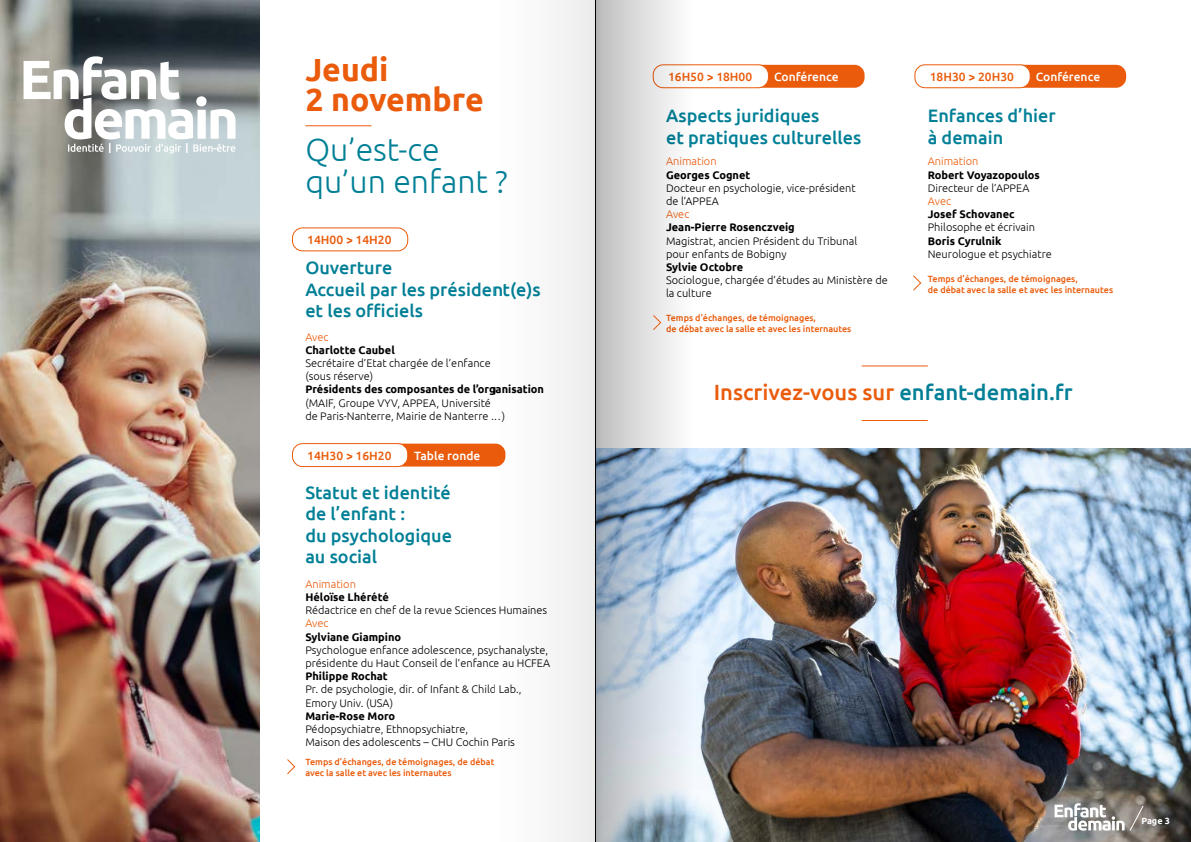
<style>
.page{position:relative;width:1191px;height:842px;background:#fff}
.page>*{position:absolute;margin:0;border:0;box-sizing:border-box;transform-origin:0 0}
.t1{font:300 32px/32px "Ubuntu";color:#007f96}
.t2{font:700 32px "Ubuntu";color:#ea5b0b}
.t3{font:500 22px "Ubuntu";color:#ea5b0b}
.t4{font:500 18px/21.6px "Ubuntu";color:#007f96}
.t5{font:500 12px "Ubuntu";color:#ea5b0b}
.t6{font:500 12px "Ubuntu";color:#fff}
.t7{font:300 11px/13.2px "Ubuntu";color:#000}
.t8{font:700 11px "Ubuntu";color:#000}
.t9{font:300 11px "Ubuntu";color:#ea5b0b}
.t10{font:500 9px/10.8px "Ubuntu";color:#ea5b0b}
.t11{font:700 9px "Ubuntu";color:#fff}
.s1{color:#007f96}
</style>
<div class="page">
<div style="left:390px;top:444px;width:115px;height:22px;background:#ea5b0b;border-radius:10px"></div>
<div style="left:749px;top:65px;width:115px;height:23px;background:#ea5b0b;border-radius:10px"></div>
<div style="left:1011px;top:65px;width:115px;height:23px;background:#ea5b0b;border-radius:10px"></div>
<img style="left:0;top:0;width:259px;height:842px">
<div style="left:292px;top:227px;width:116px;height:24px;border:1px solid #ea5b0b;border-radius:10px"></div>
<div style="left:292px;top:444px;width:116px;height:22px;background:#fff;border-radius:10px"></div>
<div style="left:292px;top:443px;width:116px;height:24px;border:1px solid #ea5b0b;border-radius:10px"></div>
<div style="left:915px;top:65px;width:115px;height:23px;background:#fff;border-radius:10px"></div>
<div style="left:914px;top:64px;width:116px;height:24px;border:1px solid #ea5b0b;border-radius:10px"></div>
<img style="left:696px;top:448px;width:495px;height:394px">
<div style="left:653px;top:65px;width:115px;height:23px;background:#fff;border-radius:10px"></div>
<div style="left:653px;top:64px;width:116px;height:24px;border:1px solid #ea5b0b;border-radius:10px"></div>
<hr style="left:305px;top:125px;width:66px;height:1px;background:#ea5b0b">
<hr style="left:861px;top:365px;width:66px;height:1px;background:#ea5b0b">
<hr style="left:861px;top:420px;width:66px;height:1px;background:#ea5b0b">
<svg style="left:24px;top:56px;width:211px;height:98px"></svg>
<svg style="left:1054px;top:803px;width:90px;height:29px"></svg>
<svg style="left:596px;top:0;width:100px;height:842px"></svg>
<div style="left:495px;top:0;width:100px;height:842px;background:#f7f7f7"></div>
<hr style="left:595px;top:0;width:1px;height:842px;background:#000">
<svg style="left:287px;top:759px;width:9px;height:16px"></svg>
<svg style="left:652px;top:314px;width:9px;height:17px"></svg>
<svg style="left:913px;top:275px;width:8px;height:16px"></svg>
<h1 class="t2" style="left:305px;top:50px;width:85px">Jeudi</h1>
<h1 class="t2" style="left:305px;top:80px;width:180px">2 novembre</h1>
<h1 class="t1" style="left:305px;top:133px;width:204px">Qu’est-ce qu’un enfant ?</h1>
<p class="t5" style="left:307px;top:232px;width:86px">14H00 &gt; 14H20</p>
<h3 class="t4" style="left:305px;top:256px;width:237px">Ouverture<br>Accueil par les président(e)s et les officiels</h3>
<p class="t9" style="left:305px;top:330px;width:25px">Avec</p>
<p class="t8" style="left:305px;top:343px;width:91px">Charlotte Caubel</p>
<p class="t7" style="left:305px;top:356px;width:187px">Secrétaire d’Etat chargée de l’enfance (sous réserve)</p>
<p class="t8" style="left:305px;top:383px;width:240px">Présidents des composantes de l’organisation</p>
<p class="t7" style="left:305px;top:396px;width:201px">(MAIF, Groupe VYV, APPEA, Université de Paris-Nanterre, Mairie de Nanterre …)</p>
<p class="t5" style="left:307px;top:448px;width:86px">14H30 &gt; 16H20</p>
<p class="t6" style="left:414px;top:448px;width:68px">Table ronde</p>
<h3 class="t4" style="left:305px;top:481px;width:148px">Statut et identité de l’enfant :<br>du psychologique au social</h3>
<p class="t9" style="left:305px;top:577px;width:52px">Animation</p>
<p class="t8" style="left:305px;top:590px;width:85px">Héloïse Lhérété</p>
<p class="t7" style="left:305px;top:603px;width:243px">Rédactrice en chef de la revue Sciences Humaines</p>
<p class="t9" style="left:305px;top:617px;width:25px">Avec</p>
<p class="t8" style="left:305px;top:630px;width:97px">Sylviane Giampino</p>
<p class="t7" style="left:305px;top:643px;width:246px">Psychologue enfance adolescence, psychanalyste, présidente du Haut Conseil de l’enfance au HCFEA</p>
<p class="t8" style="left:305px;top:670px;width:84px">Philippe Rochat</p>
<p class="t7" style="left:305px;top:683px;width:218px">Pr. de psychologie, dir. of Infant &amp; Child Lab.,<br>Emory Univ. (USA)</p>
<p class="t8" style="left:305px;top:709px;width:91px">Marie-Rose Moro</p>
<p class="t7" style="left:305px;top:722px;width:211px">Pédopsychiatre, Ethnopsychiatre,<br>Maison des adolescents – CHU Cochin Paris</p>
<p class="t10" style="left:305px;top:756px;width:191px">Temps d’échanges, de témoignages, de débat avec la salle et avec les internautes</p>
<p class="t6" style="left:774px;top:69px;width:66px">Conférence</p>
<p class="t6" style="left:1035px;top:69px;width:66px">Conférence</p>
<p class="t5" style="left:668px;top:69px;width:86px">16H50 &gt; 18H00</p>
<p class="t5" style="left:929px;top:69px;width:86px">18H30 &gt; 20H30</p>
<h3 class="t4" style="left:666px;top:104px;width:197px">Aspects juridiques<br>et pratiques culturelles</h3>
<h3 class="t4" style="left:927px;top:104px;width:129px">Enfances d’hier à demain</h3>
<p class="t9" style="left:666px;top:155px;width:52px">Animation</p>
<p class="t8" style="left:666px;top:168px;width:86px">Georges Cognet</p>
<p class="t7" style="left:666px;top:181px;width:191px">Docteur en psychologie, vice-président de l’APPEA</p>
<p class="t9" style="left:666px;top:208px;width:25px">Avec</p>
<p class="t8" style="left:666px;top:221px;width:130px">Jean-Pierre Rosenczveig</p>
<p class="t7" style="left:666px;top:234px;width:192px">Magistrat, ancien Président du Tribunal pour enfants de Bobigny</p>
<p class="t8" style="left:666px;top:260px;width:79px">Sylvie Octobre</p>
<p class="t7" style="left:666px;top:273px;width:223px">Sociologue, chargée d’études au Ministère de la culture</p>
<p class="t10" style="left:666px;top:312px;width:187px">Temps d’échanges, de témoignages,<br>de débat avec la salle et avec les internautes</p>
<p class="t9" style="left:927px;top:155px;width:52px">Animation</p>
<p class="t8" style="left:927px;top:168px;width:114px">Robert Voyazopoulos</p>
<p class="t7" style="left:927px;top:181px;width:103px">Directeur de l’APPEA</p>
<p class="t9" style="left:927px;top:194px;width:25px">Avec</p>
<p class="t8" style="left:927px;top:208px;width:88px">Josef Schovanec</p>
<p class="t7" style="left:927px;top:220px;width:109px">Philosophe et écrivain</p>
<p class="t8" style="left:927px;top:234px;width:75px">Boris Cyrulnik</p>
<p class="t7" style="left:927px;top:247px;width:125px">Neurologue et psychiatre</p>
<p class="t10" style="left:927px;top:273px;width:187px">Temps d’échanges, de témoignages,<br>de débat avec la salle et avec les internautes</p>
<h2 class="t3" style="left:714px;top:378px;width:360px">Inscrivez-vous sur <span class="s1">enfant-demain.fr</span></h2>
<p class="t11" style="left:1141px;top:815px;width:30px">Page 3</p>
</div>
